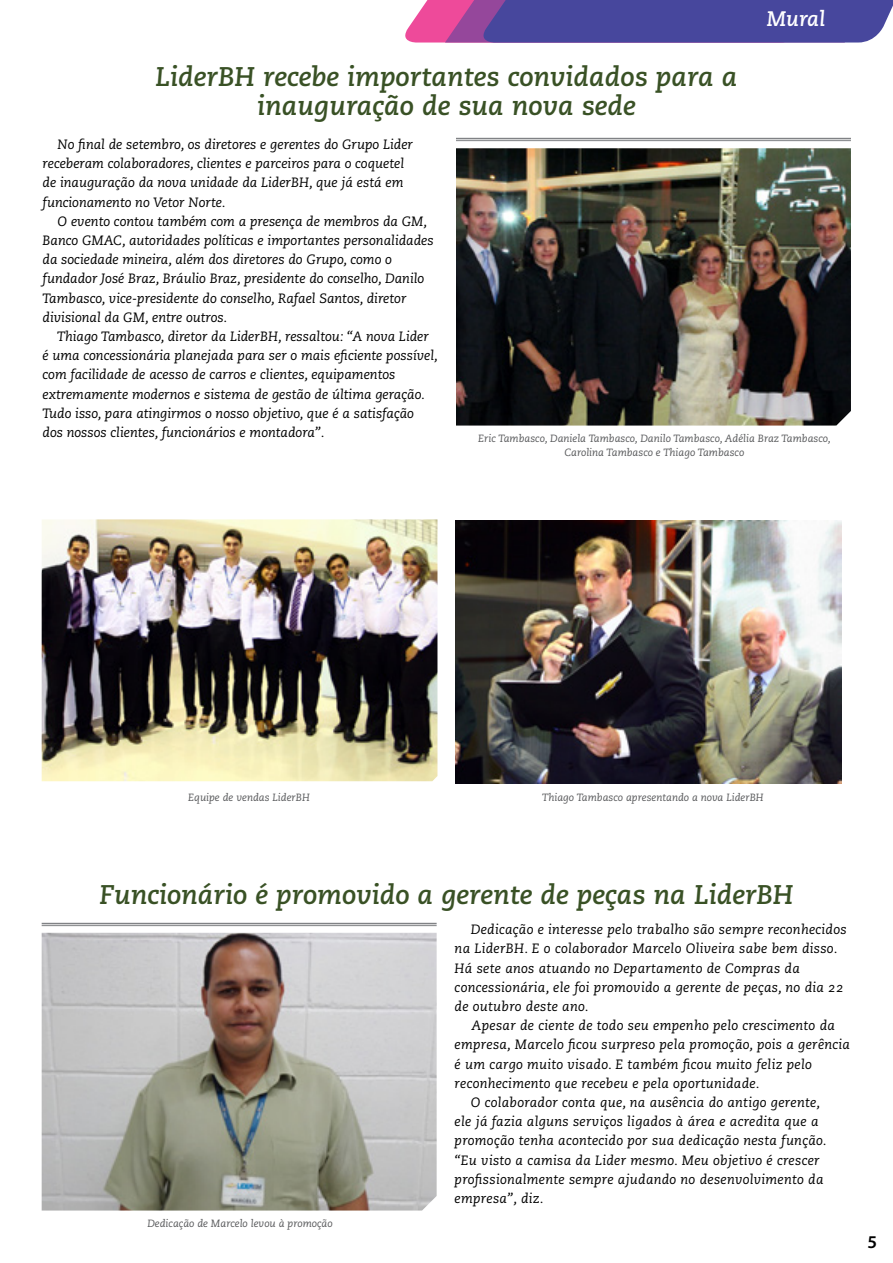
<style>
.page{position:relative;width:893px;height:1263px;background:#fff}
.page>*{position:absolute;margin:0;border:0;box-sizing:border-box;transform-origin:0 0}
.t1{font:27px/28.7px "Caecilia Bold Italic Os F";color:#395125;text-align:center}
.t2{font:21px "Caecilia Bold Italic Os F";color:#fff}
.t3{font:600 18px "Myriad Pro";color:#000}
.t4{font:13.5px/19.2px "Caecilia Italic Os F";color:#000}
.t5{font:13.5px/19.2px "Caecilia Italic Os F";letter-spacing:.02em;color:#000}
.t6{font:10.5px/13.2px "Caecilia Italic Os F";color:#58595b;text-align:center}
</style>
<div class="page">
<svg style="left:405px;top:0;width:488px;height:43px;background:#634ea0"></svg>
<img style="left:456px;top:148px;width:395px;height:278px">
<hr style="left:456px;top:138px;width:395px;height:1px;background:#808285">
<hr style="left:456px;top:140px;width:395px;height:1px;background:#808285">
<img style="left:42px;top:519px;width:395px;height:262px">
<img style="left:42px;top:933px;width:395px;height:277px">
<hr style="left:42px;top:923px;width:395px;height:1px;background:#808285">
<hr style="left:42px;top:925px;width:395px;height:1px;background:#808285">
<img style="left:455px;top:520px;width:387px;height:263px">
<h1 class="t1" style="left:156px;top:63px;width:583px">LiderBH recebe importantes convidados para a inauguração de sua nova sede</h1>
<h2 class="t2" style="left:767px;top:6px;width:60px">Mural</h2>
<p class="t4" style="left:43px;top:135px;width:372px;text-indent:15px">No final de setembro, os diretores e gerentes do Grupo Lider receberam colaboradores, clientes e parceiros para o coquetel de inauguração da nova unidade da LiderBH, que já está em funcionamento no Vetor Norte.</p>
<p class="t4" style="left:43px;top:212px;width:393px;text-indent:15px">O evento contou também com a presença de membros da GM, Banco GMAC, autoridades políticas e importantes personalidades da sociedade mineira, além dos diretores do Grupo, como o fundador José Braz, Bráulio Braz, presidente do conselho, Danilo Tambasco, vice-presidente do conselho, Rafael Santos, diretor divisional da GM, entre outros.</p>
<p class="t4" style="left:43px;top:327px;width:397px;text-indent:15px">Thiago Tambasco, diretor da LiderBH, ressaltou: “A nova Lider é uma concessionária planejada para ser o mais eficiente possível, com facilidade de acesso de carros e clientes, equipamentos extremamente modernos e sistema de gestão de última geração.<br>Tudo isso, para atingirmos o nosso objetivo, que é a satisfação<br>dos nossos clientes, funcionários e montadora”.</p>
<p class="t6" style="left:478px;top:432px;width:354px">Eric Tambasco, Daniela Tambasco, Danilo Tambasco, Adélia Braz Tambasco,<br>Carolina Tambasco e Thiago Tambasco</p>
<p class="t6" style="left:188px;top:791px;width:123px">Equipe de vendas LiderBH</p>
<p class="t6" style="left:542px;top:791px;width:223px">Thiago Tambasco apresentando a nova LiderBH</p>
<h1 class="t1" style="left:99px;top:881px;width:695px">Funcionário é promovido a gerente de peças na LiderBH</h1>
<p class="t6" style="left:147px;top:1217px;width:187px">Dedicação de Marcelo levou à promoção</p>
<p class="t5" style="left:455px;top:920px;width:393px;text-indent:16px">Dedicação e interesse pelo trabalho são sempre reconhecidos na LiderBH. E o colaborador Marcelo Oliveira sabe bem disso.<br>Há sete anos atuando no Departamento de Compras da concessionária, ele foi promovido a gerente de peças, no dia 22 de outubro deste ano.</p>
<p class="t5" style="left:472px;top:1016px;width:365px">Apesar de ciente de todo seu empenho pelo crescimento da</p>
<p class="t5" style="left:455px;top:1035px;width:397px">empresa, Marcelo ficou surpreso pela promoção, pois a gerência</p>
<p class="t5" style="left:455px;top:1054px;width:359px">é um cargo muito visado. E também ficou muito feliz pelo</p>
<p class="t5" style="left:455px;top:1074px;width:306px">reconhecimento que recebeu e pela oportunidade.</p>
<p class="t5" style="left:471px;top:1093px;width:351px">O colaborador conta que, na ausência do antigo gerente,</p>
<p class="t5" style="left:455px;top:1112px;width:365px">ele já fazia alguns serviços ligados à área e acredita que a</p>
<p class="t5" style="left:455px;top:1131px;width:373px">promoção tenha acontecido por sua dedicação nesta função.</p>
<p class="t5" style="left:455px;top:1150px;width:367px">“Eu visto a camisa da Lider mesmo. Meu objetivo é crescer</p>
<p class="t5" style="left:455px;top:1170px;width:370px">profissionalmente sempre ajudando no desenvolvimento da</p>
<p class="t5" style="left:455px;top:1189px;width:91px">empresa”, diz.</p>
<h3 class="t3" style="left:867px;top:1230px;width:11px">5</h3>
</div>
